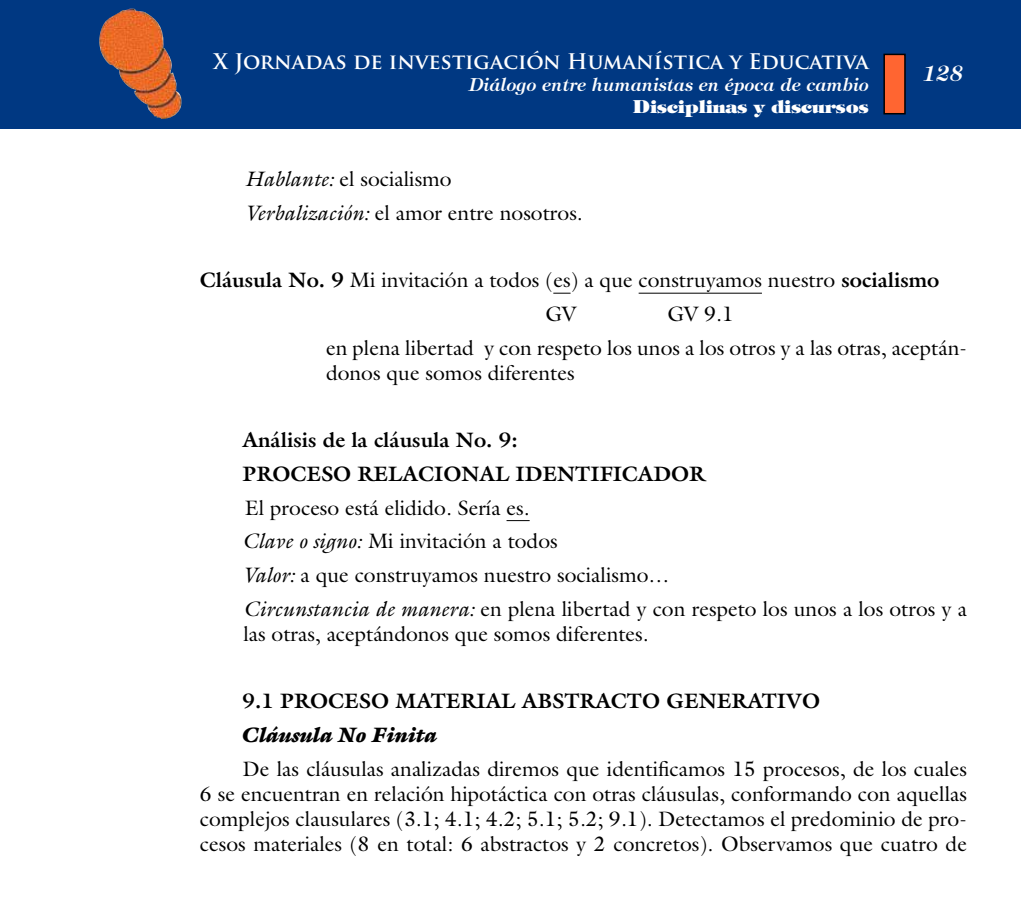
<style>
.page{position:relative;width:1021px;height:918px;background:#fff}
.page>*{position:absolute;margin:0;border:0;box-sizing:border-box;transform-origin:0 0}
.t1{font:21px/33.8px "Galliard";color:#000}
.t2{font:700 21px "Trajan Pro";color:#fff}
.t3{font:italic 600 21px "Tiffany";color:#fff}
.t4{font:italic 600 18px/21.6px "Tiffany";color:#fff;text-align:right}
.s1{font-weight:800;font-style:normal}
.s2{font-style:italic}
.s3{font-weight:700}
.s4{font-weight:900;font-style:italic}
</style>
<div class="page">
<div style="left:0;top:0;width:1020px;height:129px;background:#003882"></div>
<img style="left:99px;top:9px;width:83px;height:110px">
<div style="left:884px;top:54px;width:20px;height:60px;background:#ff6531"></div>
<div style="left:883px;top:54px;width:22px;height:60px;border:2px solid #000"></div>
<svg style="left:553px;top:293px;width:17px;height:1px"></svg>
<hr style="left:638px;top:293px;width:124px;height:1px;background:#000">
<svg style="left:506px;top:520px;width:23px;height:1px"></svg>
<p class="t2" style="left:213px;top:49px;width:657px">X Jornadas de investigación Humanística y Educativa</p>
<p class="t4" style="left:468px;top:74px;width:402px">Diálogo entre humanistas en época de cambio<br><span class="s1">Disciplinas y discursos</span></p>
<p class="t1" style="left:245px;top:162px;width:339px"><span class="s2">Hablante:</span> el socialismo<br><span class="s2">Verbalización:</span> el amor entre nosotros.</p>
<p class="t3" style="left:922px;top:61px;width:42px">128</p>
<p class="t1" style="left:545px;top:263px;width:395px;text-indent:-345px"><span class="s3">Cláusula No. 9</span> Mi invitación a todos (es) a que construyamos nuestro <span class="s3">socialismo<br></span>GV</p>
<p class="t1" style="left:326px;top:297px;width:642px;text-indent:341px">GV 9.1<br>en plena libertad y con respeto los unos a los otros y a las otras, aceptán-</p>
<p class="t1" style="left:326px;top:356px;width:250px">donos que somos diferentes</p>
<p class="t1" style="left:242px;top:423px;width:726px"><span class="s3">Análisis de la cláusula No. 9:<br>PROCESO RELACIONAL IDENTIFICADOR<br></span>El proceso está elidido. Sería es.<br><span class="s2">Clave o signo:</span> Mi invitación a todos<br><span class="s2">Valor:</span> a que construyamos nuestro socialismo…<br><span class="s2">Circunstancia de manera:</span> en plena libertad y con respeto los unos a los otros y a</p>
<p class="t1" style="left:243px;top:617px;width:407px">las otras, aceptándonos que somos diferentes.</p>
<p class="t1" style="left:242px;top:684px;width:726px"><span class="s3">9.1 PROCESO MATERIAL ABSTRACTO GENERATIVO<br></span><span class="s4">Cláusula No Finita<br></span>De las cláusulas analizadas diremos que identificamos 15 procesos, de los cuales</p>
<p class="t1" style="left:200px;top:781px;width:768px;line-height:25.2px;text-align:justify">6 se encuentran en relación hipotáctica con otras cláusulas, conformando con aquellas complejos clausulares (3.1; 4.1; 4.2; 5.1; 5.2; 9.1). Detectamos el predominio de pro&shy;cesos materiales (8 en total: 6 abstractos y 2 concretos). Observamos que cuatro de</p>
</div>
